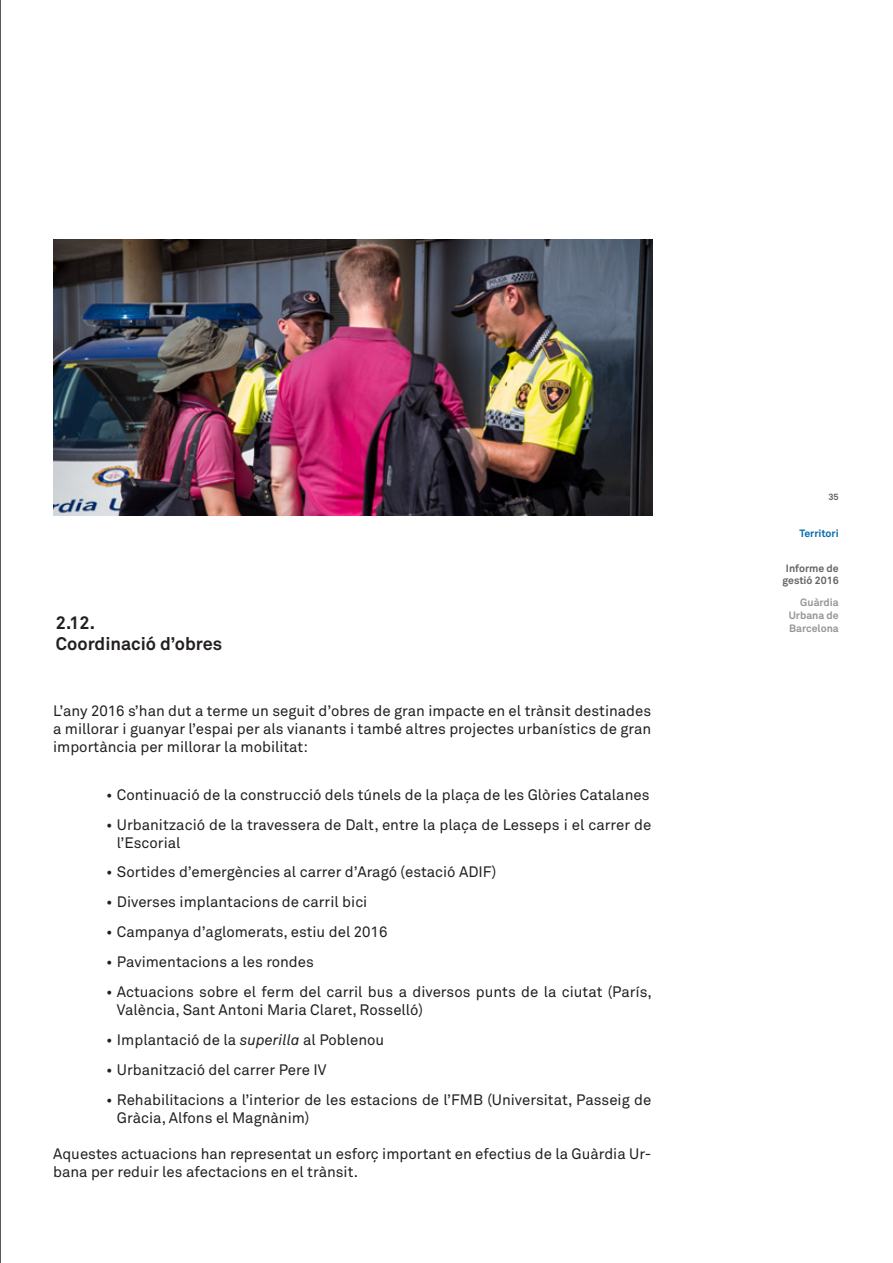
<style>
.page{position:relative;width:893px;height:1263px;background:#fff}
.page>*{position:absolute;margin:0;border:0;box-sizing:border-box;transform-origin:0 0}
.t1{font:700 18px/21px "Akkurat Pro";color:#231f20}
.t2{font:15px/18px "Akkurat Pro";color:#231f20}
.t3{font:700 10.5px/12.6px "Akkurat Pro";color:#939598;text-align:justify}
.t4{font:700 10.5px/12.6px "Akkurat Pro";color:#636366;text-align:center}
.t5{font:700 10.5px "Akkurat Pro";color:#006caa}
.t6{font:700 9px "Akkurat Pro";color:#636366}
.s1{font-style:italic}
</style>
<div class="page">
<hr style="left:0;top:0;width:1px;height:1263px;background:#231f20">
<img style="left:53px;top:239px;width:599px;height:277px">
<p class="t1" style="left:56px;top:613px;width:168px">2.12.<br>Coordinació d’obres</p>
<p class="t2" style="left:53px;top:702px;width:600px;text-align:justify">L’any 2016 s’han dut a terme un seguit d’obres de gran impacte en el trànsit destinades a millorar i guanyar l’espai per als vianants i també altres projectes urbanístics de gran importància per millorar la mobilitat:</p>
<p class="t2" style="left:106px;top:786px;width:545px">• Continuació de la construcció dels túnels de la plaça de les Glòries Catalanes</p>
<p class="t2" style="left:117px;top:816px;width:536px;text-indent:-11px">• Urbanització de la travessera de Dalt, entre la plaça de Lesseps i el carrer de l’Escorial</p>
<p class="t2" style="left:106px;top:864px;width:392px">• Sortides d’emergències al carrer d’Aragó (estació ADIF)</p>
<p class="t2" style="left:106px;top:893px;width:263px">• Diverses implantacions de carril bici</p>
<p class="t2" style="left:106px;top:923px;width:283px">• Campanya d’aglomerats, estiu del 2016</p>
<p class="t2" style="left:106px;top:953px;width:209px">• Pavimentacions a les rondes</p>
<p class="t2" style="left:117px;top:983px;width:537px;text-indent:-11px">• Actuacions sobre el ferm del carril bus a diversos punts de la ciutat (París,<br>València, Sant Antoni Maria Claret, Rosselló)</p>
<p class="t2" style="left:106px;top:1031px;width:280px">• Implantació de la <span class="s1">superilla</span> al Poblenou</p>
<p class="t2" style="left:106px;top:1061px;width:222px">• Urbanització del carrer Pere IV</p>
<p class="t2" style="left:117px;top:1091px;width:536px;text-indent:-11px">• Rehabilitacions a l’interior de les estacions de l’FMB (Universitat, Passeig de<br>Gràcia, Alfons el Magnànim)</p>
<p class="t2" style="left:53px;top:1145px;width:600px">Aquestes actuacions han representat un esforç important en efectius de la Guàrdia Ur&shy;bana per reduir les afectacions en el trànsit.</p>
<p class="t6" style="left:828px;top:492px;width:12px">35</p>
<p class="t5" style="left:799px;top:527px;width:41px">Territori</p>
<p class="t4" style="left:782px;top:562px;width:58px">Informe de gestió 2016</p>
<p class="t3" style="left:789px;top:597px;width:51px;text-indent:12px">Guàrdia Urbana de Barcelona</p>
</div>
